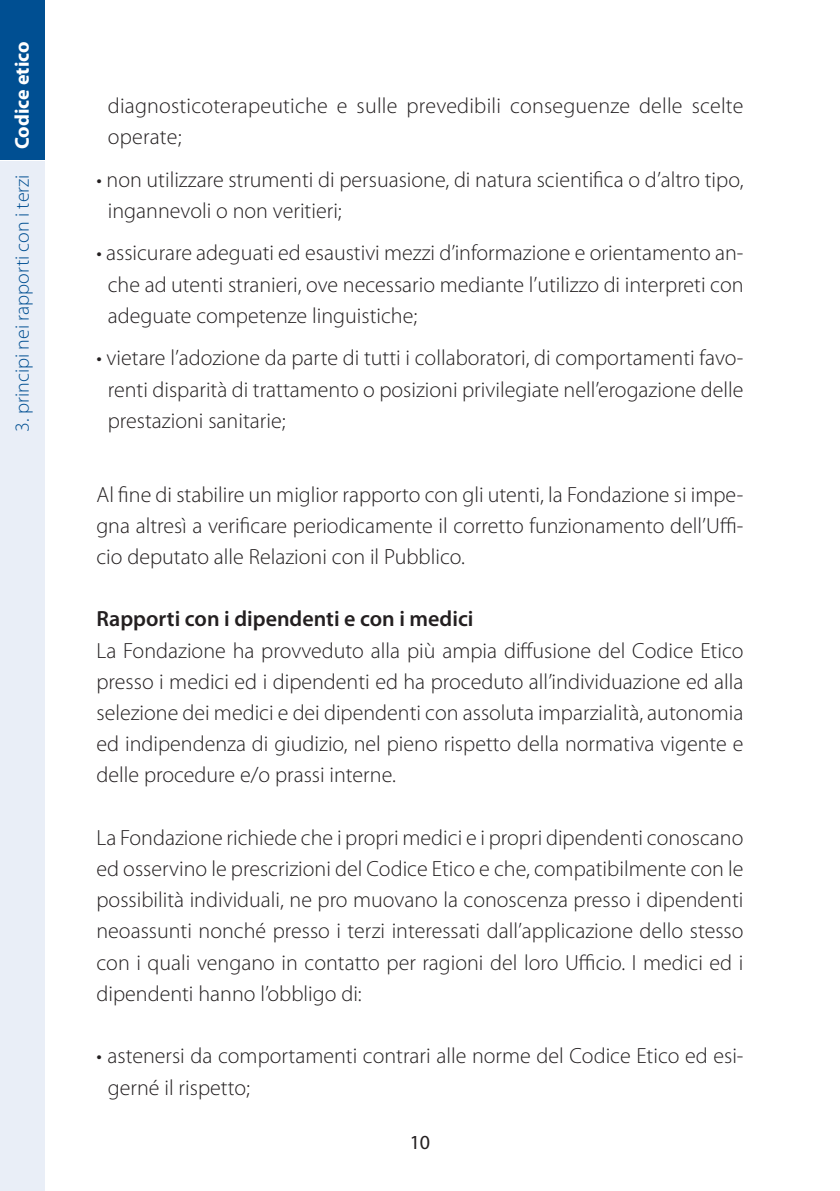
<style>
.page{position:relative;width:840px;height:1191px;background:#fff}
.page>*{position:absolute;margin:0;border:0;box-sizing:border-box;transform-origin:0 0}
.t1{font:300 22px/31.2px "Myriad Pro";color:#231f20;text-align:justify}
.t2{font:600 22px "Myriad Pro";color:#231f20}
.t3{font:300 20px "Myriad Pro";color:#004f92}
.t4{font:700 20px "Myriad Pro";color:#fff}
.t5{font:20px "Myriad Pro";color:#231f20}
</style>
<div class="page">
<div style="left:0;top:161px;width:44px;height:1030px;background:#e9eef7"></div>
<div style="left:0;top:0;width:44px;height:160px;background:#004f92"></div>
<p class="t4" style="left:9px;top:149px;width:109px;rotate:-90deg">Codice etico</p>
<p class="t3" style="left:10px;top:432px;width:259px;rotate:-90deg">3. principi nei rapporti con i terzi</p>
<p class="t1" style="left:108px;top:90px;width:637px">diagnosticoterapeutiche e sulle prevedibili conseguenze delle scelte operate;</p>
<p class="t1" style="left:108px;top:163px;width:636px;text-indent:-11px">• non utilizzare strumenti di persuasione, di natura scientifica o d’altro tipo, ingannevoli o non veritieri;</p>
<p class="t1" style="left:108px;top:237px;width:637px;text-indent:-11px">• assicurare adeguati ed esaustivi mezzi d’informazione e orientamento an&shy;che ad utenti stranieri, ove necessario mediante l’utilizzo di interpreti con adeguate competenze linguistiche;</p>
<p class="t1" style="left:108px;top:342px;width:636px;text-indent:-11px">• vietare l’adozione da parte di tutti i collaboratori, di comportamenti favo&shy;renti disparità di trattamento o posizioni privilegiate nell’erogazione delle prestazioni sanitarie;</p>
<p class="t1" style="left:96px;top:478px;width:648px">Al fine di stabilire un miglior rapporto con gli utenti, la Fondazione si impe&shy;gna altresì a verificare periodicamente il corretto funzionamento dell’Uffi&shy;cio deputato alle Relazioni con il Pubblico.</p>
<p class="t2" style="left:96px;top:605px;width:378px">Rapporti con i dipendenti e con i medici</p>
<p class="t1" style="left:96px;top:634px;width:648px">La Fondazione ha provveduto alla più ampia diffusione del Codice Etico presso i medici ed i dipendenti ed ha proceduto all’individuazione ed alla selezione dei medici e dei dipendenti con assoluta imparzialità, autonomia ed indipendenza di giudizio, nel pieno rispetto della normativa vigente e delle procedure e/o prassi interne.</p>
<p class="t1" style="left:96px;top:821px;width:648px">La Fondazione richiede che i propri medici e i propri dipendenti conoscano ed osservino le prescrizioni del Codice Etico e che, compatibilmente con le possibilità individuali, ne pro muovano la conoscenza presso i dipendenti neoassunti nonché presso i terzi interessati dall’applicazione dello stesso con i quali vengano in contatto per ragioni del loro Ufficio. I medici ed i dipendenti hanno l’obbligo di:</p>
<p class="t1" style="left:108px;top:1040px;width:636px;text-indent:-11px">• astenersi da comportamenti contrari alle norme del Codice Etico ed esi&shy;gerné il rispetto;</p>
<p class="t5" style="left:409px;top:1130px;width:22px">10</p>
</div>
